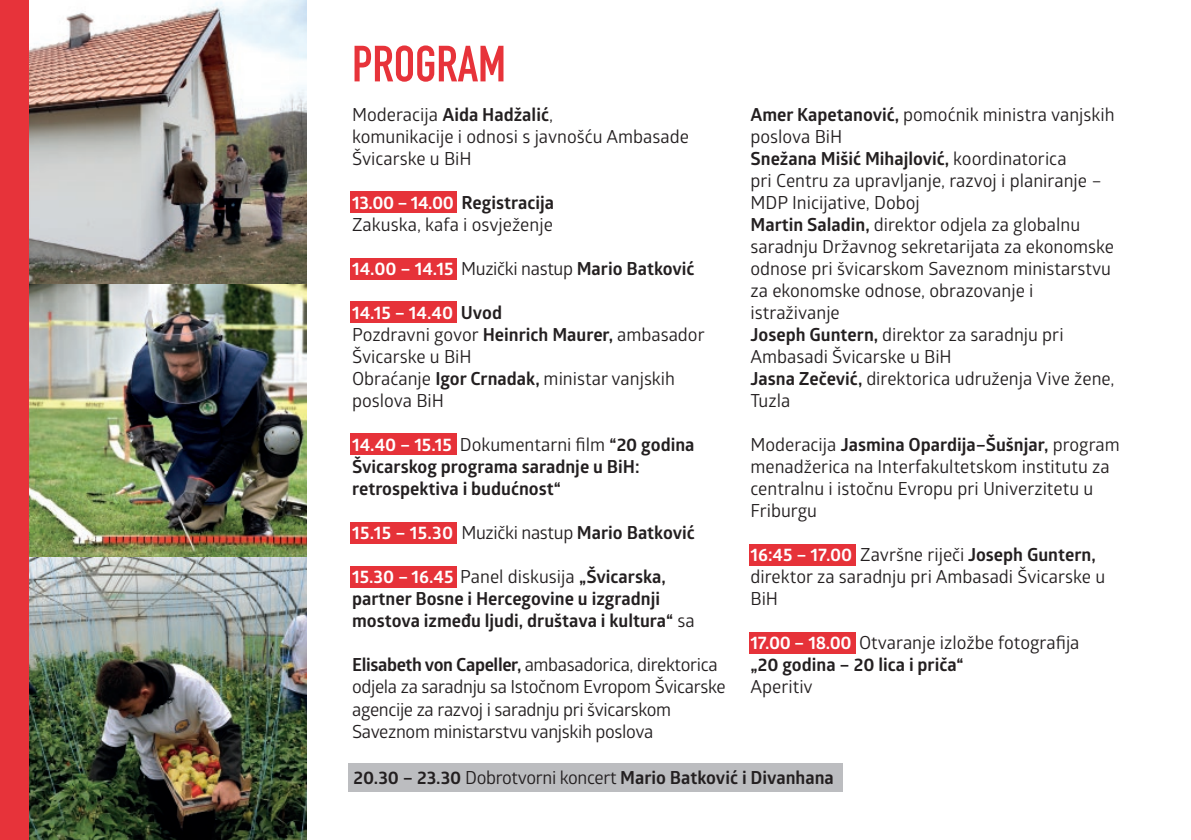
<style>
.page{position:relative;width:1191px;height:840px;background:#fff}
.page>*{position:absolute;margin:0;border:0;box-sizing:border-box;transform-origin:0 0}
.t1{font:50px "BHDIN Engschrift";color:#e7333a}
.t2{font:18px/22px "Glober";color:#231f20}
.t3{font:700 18px/22px "Glober";color:#231f20}
.t4{font:18px/22px "Glober";letter-spacing:-.02em;color:#231f20}
.t5{font:700 18px "Glober";color:#fff}
.s1{font-weight:400}
.s2{color:#fff}
.s3{font-weight:700;color:#fff}
.s4{font-weight:700}
.s5{color:#231f20}
</style>
<div class="page">
<div style="left:350px;top:258px;width:107px;height:21px;background:#e63239"></div>
<div style="left:350px;top:301px;width:107px;height:22px;background:#e63239"></div>
<div style="left:350px;top:433px;width:107px;height:21px;background:#e63239"></div>
<div style="left:748px;top:544px;width:107px;height:21px;background:#e63239"></div>
<div style="left:748px;top:632px;width:107px;height:21px;background:#e63239"></div>
<div style="left:350px;top:522px;width:107px;height:21px;background:#e63239"></div>
<div style="left:350px;top:565px;width:107px;height:22px;background:#e63239"></div>
<div style="left:350px;top:192px;width:107px;height:21px;background:#e63239"></div>
<div style="left:349px;top:763px;width:493px;height:28px;background:#bcbdc0"></div>
<img style="left:29px;top:283px;width:277px;height:274px">
<img style="left:29px;top:0;width:277px;height:283px">
<img style="left:29px;top:557px;width:277px;height:282px">
<div style="left:0;top:0;width:29px;height:839px;background:#e7333a"></div>
<p class="t1" style="left:352px;top:34px;width:155px">PROGRAM</p>
<p class="t3" style="left:352px;top:103px;width:202px"><span class="s1">Moderacija</span> Aida Hadžalić<span class="s1">,</span></p>
<p class="t2" style="left:352px;top:125px;width:338px">komunikacije i odnosi s javnošću Ambasade<br>Švicarske u BiH</p>
<p class="t3" style="left:352px;top:191px;width:203px"><span class="s2">13.00 – 14.00</span> Registracija</p>
<p class="t2" style="left:352px;top:213px;width:202px">Zakuska, kafa i osvježenje</p>
<p class="t4" style="left:352px;top:257px;width:344px"><span class="s3">14.00 – 14.15</span> Muzički nastup <span class="s4">Mario Batković</span></p>
<p class="t5" style="left:352px;top:300px;width:151px">14.15 – 14.40 <span class="s5">Uvod</span></p>
<p class="t2" style="left:352px;top:323px;width:354px">Pozdravni govor <span class="s4">Heinrich Maurer,</span> ambasador<br>Švicarske u BiH</p>
<p class="t2" style="left:352px;top:367px;width:324px">Obraćanje <span class="s4">Igor Crnadak,</span> ministar vanjskih poslova BiH</p>
<p class="t3" style="left:352px;top:433px;width:344px"><span class="s2">14.40 – 15.15</span> <span class="s1">Dokumentarni film</span> “20 godina<br>Švicarskog programa saradnje u BiH: retrospektiva i budućnost“</p>
<p class="t4" style="left:352px;top:521px;width:344px"><span class="s3">15.15 – 15.30</span> Muzički nastup <span class="s4">Mario Batković</span></p>
<p class="t3" style="left:352px;top:565px;width:344px"><span class="s2">15.30 – 16.45</span> <span class="s1">Panel diskusija</span> „Švicarska, partner Bosne i Hercegovine u izgradnji mostova između ljudi, društava i kultura“ <span class="s1">sa</span></p>
<p class="t4" style="left:352px;top:653px;width:375px"><span class="s4">Elisabeth von Capeller,</span> ambasadorica, direktorica odjela za saradnju sa Istočnom Evropom Švicarske agencije za razvoj i saradnju pri švicarskom Saveznom ministarstvu vanjskih poslova</p>
<p class="t2" style="left:750px;top:103px;width:366px"><span class="s4">Amer Kapetanović,</span> pomoćnik ministra vanjskih poslova BiH</p>
<p class="t3" style="left:750px;top:147px;width:317px">Snežana Mišić Mihajlović, <span class="s1">koordinatorica</span></p>
<p class="t2" style="left:750px;top:169px;width:353px">pri Centru za upravljanje, razvoj i planiranje –<br>MDP Inicijative, Doboj</p>
<p class="t2" style="left:750px;top:213px;width:365px"><span class="s4">Martin Saladin,</span> direktor odjela za globalnu saradnju Državnog sekretarijata za ekonomske odnose pri švicarskom Saveznom ministarstvu za ekonomske odnose, obrazovanje i istraživanje</p>
<p class="t2" style="left:750px;top:323px;width:315px"><span class="s4">Joseph Guntern,</span> direktor za saradnju pri<br>Ambasadi Švicarske u BiH</p>
<p class="t2" style="left:750px;top:367px;width:366px"><span class="s4">Jasna Zečević,</span> direktorica udruženja Vive žene,<br>Tuzla</p>
<p class="t2" style="left:750px;top:433px;width:371px">Moderacija <span class="s4">Jasmina Opardija–Šušnjar,</span> program menadžerica na Interfakultetskom institutu za centralnu i istočnu Evropu pri Univerzitetu u Friburgu</p>
<p class="t2" style="left:750px;top:543px;width:356px"><span class="s3">16:45 – 17.00</span> Završne riječi <span class="s4">Joseph Guntern, </span>direktor za saradnju pri Ambasadi Švicarske u<br>BiH</p>
<p class="t2" style="left:750px;top:631px;width:330px"><span class="s3">17.00 – 18.00</span> Otvaranje izložbe fotografija</p>
<p class="t3" style="left:750px;top:653px;width:215px">„20 godina – 20 lica i priča“</p>
<p class="t2" style="left:750px;top:675px;width:64px">Aperitiv</p>
<p class="t3" style="left:353px;top:765px;width:482px">20.30 – 23.30 <span class="s1">Dobrotvorni koncert</span> Mario Batković i Divanhana</p>
</div>
